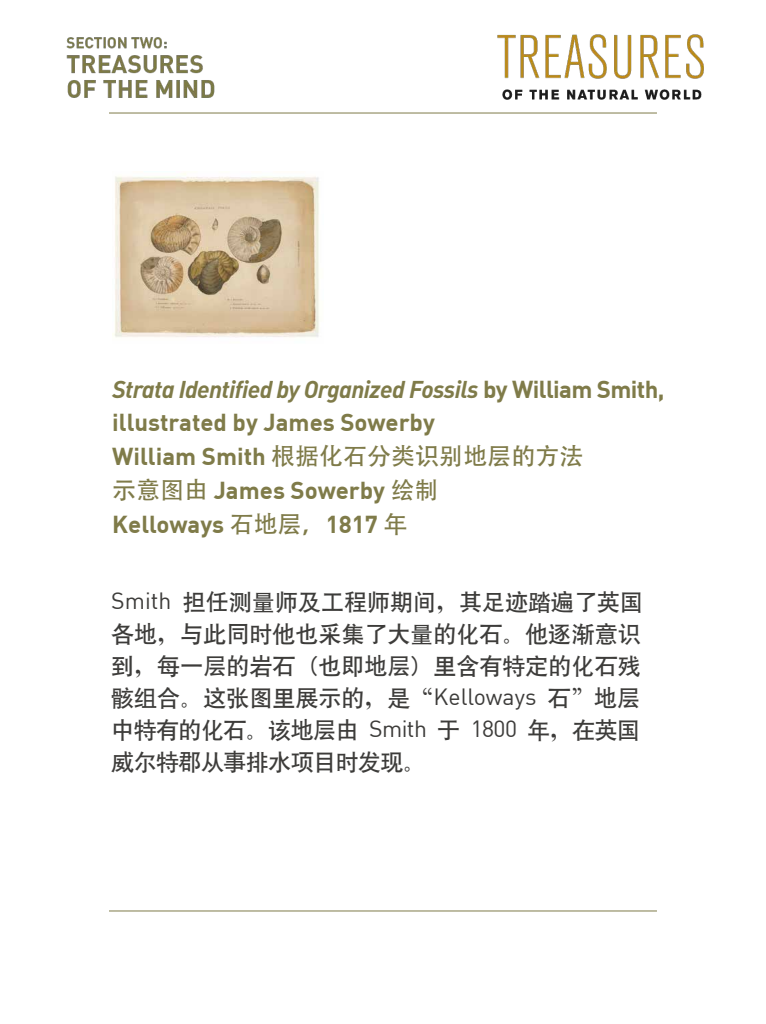
<style>
.page{position:relative;width:766px;height:1024px;background:#fff}
.page>*{position:absolute;margin:0;border:0;box-sizing:border-box;transform-origin:0 0}
.t1{font:700 24px/34px "DIN";color:#7f7b49}
.t2{font:24px "DIN Bold Italic Alt";letter-spacing:-.025em;color:#7f7b49}
.t3{font:24px "Adobe Heiti Std";color:#7f7b49}
.t4{font:23px/32px "Heiti CSEG Medium GB";color:#3d3c3a}
.s1{font-family:"DIN";font-weight:700}
.s2{font-family:"Adobe Heiti Std";font-weight:400}
.s3{font-family:"DIN"}
</style>
<div class="page">
<hr style="left:109px;top:910px;width:547px;height:1px;background:#7f7b49">
<img style="left:113px;top:173px;width:206px;height:165px">
<img style="left:66px;top:34px;width:638px;height:80px">
<p class="t2" style="left:112px;top:373px;width:553px">Strata Identified by Organized Fossils <span class="s1">by William Smith,</span></p>
<p class="t1" style="left:112px;top:404px;width:324px">illustrated by James Sowerby</p>
<p class="t3" style="left:112px;top:441px;width:472px"><span class="s1">William Smith</span> 根据化石分类识别地层的方法</p>
<p class="t1" style="left:112px;top:472px;width:328px"><span class="s2">示意图由</span> James Sowerby <span class="s2">绘制<br></span>Kelloways <span class="s2">石地层，</span>1817 <span class="s2">年</span></p>
<p class="t4" style="left:111px;top:586px;width:533px"><span class="s3">Smith</span> 担任测量师及工程师期间，其足迹踏遍了英国各地，与此同时他也采集了大量的化石。他逐渐意识到，每一层的岩石 (也即地层) 里含有特定的化石残骸组合。这张图里展示的，是“<span class="s3">Kelloways</span> 石”地层中特有的化石。该地层由 <span class="s3">Smith</span> 于 <span class="s3">1800</span> 年，在英国威尔特郡从事排水项目时发现。</p>
</div>
